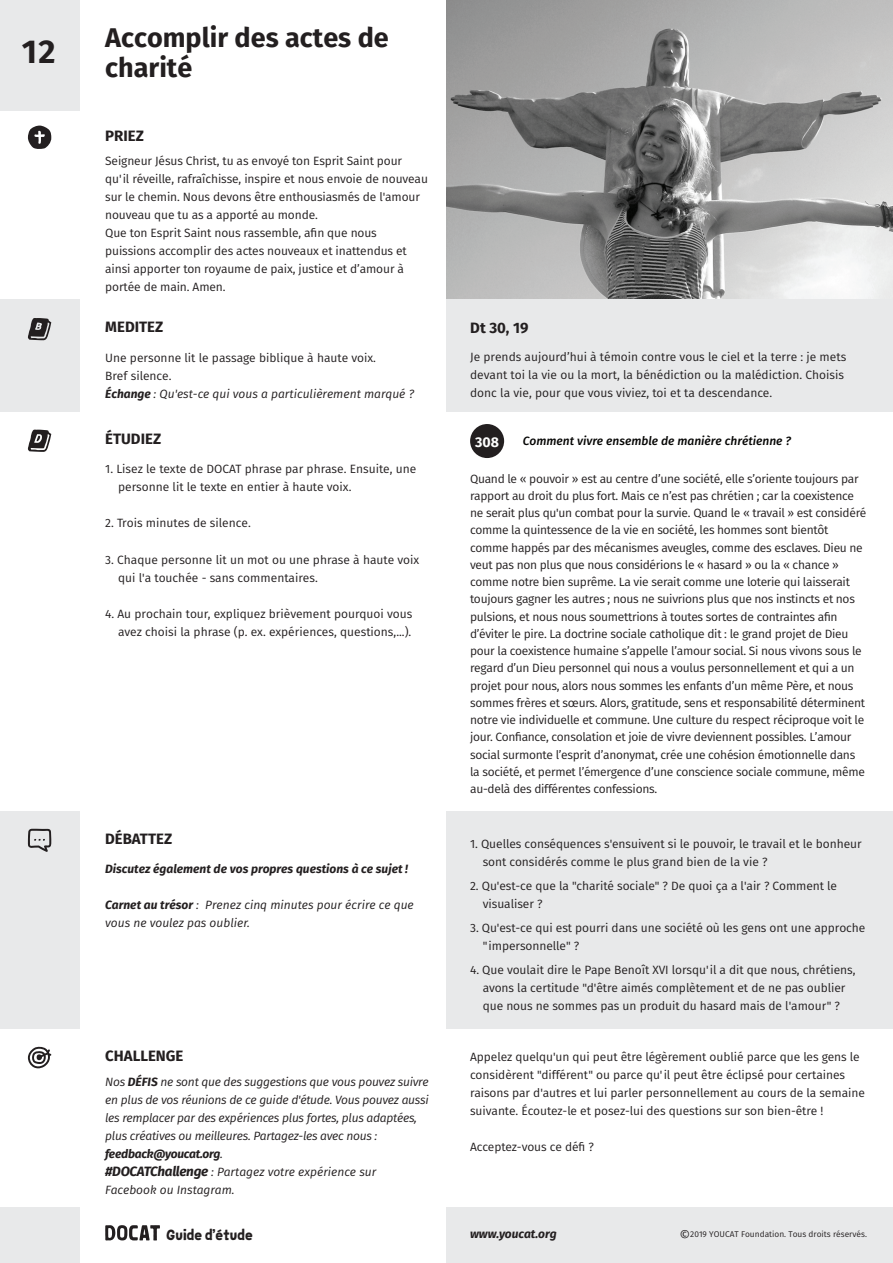
<style>
.page{position:relative;width:893px;height:1263px;background:#fff}
.page>*{position:absolute;margin:0;border:0;box-sizing:border-box;transform-origin:0 0}
.t1{font:700 33px "Fira Sans";color:#231f20}
.t2{font:700 27px/30px "Fira Sans";color:#231f20}
.t3{font:700 15px "Fira Sans";color:#231f20}
.t4{font:900 14.85px "Rockster";color:#231f20}
.t5{font:700 14.1px "Fira Sans";color:#fff}
.t6{font:12px/18px "Fira Sans";letter-spacing:-.015em;color:#231f20}
.t7{font:italic 12px/18px "Fira Sans";letter-spacing:-.02em;color:#231f20}
.t8{font:italic 12px/18px "Fira Sans";color:#231f20}
.t9{font:italic 700 12px "Fira Sans";color:#231f20}
.t10{font:italic 500 12px "Fira Sans";color:#050504}
.t11{font:8.4px "Fira Sans";color:#231f20}
.s1{font-weight:700;font-style:italic}
.s2{font-style:italic}
.s3{font-weight:700}
.s4{font-weight:700;font-size:13.5px}
.s5{font-size:13.5px}
</style>
<div class="page">
<img style="left:446px;top:0;width:447px;height:300px">
<div style="left:0;top:0;width:79px;height:111px;background:#e8e9ea"></div>
<div style="left:446px;top:300px;width:447px;height:112px;background:#e8e9ea"></div>
<div style="left:0;top:300px;width:79px;height:112px;background:#e8e9ea"></div>
<svg style="left:28px;top:126px;width:23px;height:23px"></svg>
<svg style="left:28px;top:318px;width:23px;height:23px"></svg>
<div style="left:446px;top:1207px;width:447px;height:56px;background:#e8e9ea"></div>
<div style="left:0;top:1207px;width:79px;height:56px;background:#e8e9ea"></div>
<div style="left:0;top:811px;width:79px;height:217px;background:#e8e9ea"></div>
<div style="left:446px;top:811px;width:447px;height:217px;background:#e8e9ea"></div>
<svg style="left:28px;top:829px;width:23px;height:23px"></svg>
<svg style="left:28px;top:1046px;width:23px;height:22px"></svg>
<svg style="left:105px;top:1225px;width:55px;height:15px"></svg>
<div style="left:470px;top:424px;width:34px;height:34px;background:#231f20;border-radius:50%"></div>
<svg style="left:28px;top:429px;width:23px;height:23px"></svg>
<h1 class="t1" style="left:22px;top:24px;width:35px">12</h1>
<h2 class="t2" style="left:105px;top:21px;width:285px">Accomplir des actes de charité</h2>
<p class="t3" style="left:105px;top:123px;width:40px">PRIEZ</p>
<p class="t6" style="left:105px;top:152px;width:324px">Seigneur Jésus Christ, tu as envoyé ton Esprit Saint pour qu'il réveille, rafraîchisse, inspire et nous envoie de nouveau sur le chemin. Nous devons être enthousiasmés de l'amour nouveau que tu as a apporté au monde.<br>Que ton Esprit Saint nous rassemble, afin que nous puissions accomplir des actes nouveaux et inattendus et ainsi apporter ton royaume de paix, justice et d’amour à portée de main. Amen.</p>
<p class="t3" style="left:105px;top:315px;width:60px">MEDITEZ</p>
<p class="t6" style="left:105px;top:348px;width:310px">Une personne lit le passage biblique à haute voix.<br>Bref silence.<br><span class="s1">Échange</span> <span class="s2">: Qu'est-ce qui vous a particulièrement marqué ?</span></p>
<p class="t3" style="left:105px;top:427px;width:57px">ÉTUDIEZ</p>
<p class="t6" style="left:118px;top:460px;width:300px;text-indent:-13px">1. Lisez le texte de DOCAT phrase par phrase. Ensuite, une personne lit le texte en entier à haute voix.</p>
<p class="t6" style="left:105px;top:514px;width:147px">2. Trois minutes de silence.</p>
<p class="t6" style="left:118px;top:550px;width:303px;text-indent:-13px">3. Chaque personne lit un mot ou une phrase à haute voix qui l'a touchée - sans commentaires.</p>
<p class="t6" style="left:105px;top:604px;width:309px;text-align:right">4. Au prochain tour, expliquez brièvement pourquoi vous avez choisi la phrase (p. ex. expériences, questions,...).</p>
<p class="t3" style="left:105px;top:826px;width:68px">DÉBATTEZ</p>
<p class="t9" style="left:105px;top:858px;width:304px">Discutez également de vos propres questions à ce sujet !</p>
<p class="t8" style="left:105px;top:895px;width:310px"><span class="s3">Carnet au trésor</span> : Prenez cinq minutes pour écrire ce que vous ne voulez pas oublier.</p>
<p class="t3" style="left:105px;top:1043px;width:80px">CHALLENGE</p>
<p class="t7" style="left:105px;top:1072px;width:325px">Nos <span class="s3">DÉFIS</span> ne sont que des suggestions que vous pouvez suivre en plus de vos réunions de ce guide d'étude. Vous pouvez aussi les remplacer par des expériences plus fortes, plus adaptées, plus créatives ou meilleures. Partagez-les avec nous : <span class="s3">feedback@youcat.org</span>.<br><span class="s4">#DOCATChallenge</span> : Partagez votre expérience sur Facebook ou Instagram.</p>
<p class="t4" style="left:166px;top:1224px;width:88px">Guide d’étude</p>
<p class="t3" style="left:470px;top:315px;width:60px">Dt 30, 19</p>
<p class="t6" style="left:470px;top:348px;width:378px">Je prends aujourd’hui à témoin contre vous le ciel et la terre : je mets devant toi la vie ou la mort, la bénédiction ou la malédiction. Choisis donc la vie, pour que vous viviez, toi et ta descendance.</p>
<p class="t5" style="left:475px;top:430px;width:25px">308</p>
<p class="t10" style="left:523px;top:431px;width:270px">Comment vivre ensemble de manière chrétienne ?</p>
<p class="t6" style="left:470px;top:469px;width:398px;line-height:17.2px">Quand le « pouvoir » est au centre d’une société, elle s’oriente toujours par rapport au droit du plus fort. Mais ce n’est pas chrétien ; car la coexistence ne serait plus qu'un combat pour la survie. Quand le « travail » est considéré comme la quintessence de la vie en société, les hommes sont bientôt comme happés par des mécanismes aveugles, comme des esclaves. Dieu ne veut pas non plus que nous considérions le « hasard » ou la « chance » comme notre bien suprême. La vie serait comme une loterie qui laisserait toujours gagner les autres ; nous ne suivrions plus que nos instincts et nos pulsions, et nous nous soumettrions à toutes sortes de contraintes afin d’éviter le pire. La doctrine sociale catholique dit : le grand projet de Dieu pour la coexistence humaine s’appelle l’amour social. Si nous vivons sous le regard d’un Dieu personnel qui nous a voulus personnellement et qui a un projet pour nous, alors nous sommes les enfants d’un même Père, et nous sommes frères et sœurs. Alors, gratitude, sens et responsabilité déterminent notre vie individuelle et commune. Une culture du respect réciproque voit le jour. Confiance, consolation et joie de vivre deviennent possibles. L’amour social surmonte l’esprit d’anonymat, crée une cohésion émotionnelle dans la société, et permet l’émergence d’une conscience sociale commune, même au-delà des différentes confessions.</p>
<p class="t6" style="left:483px;top:835px;width:380px;text-indent:-13px">1. Quelles conséquences s'ensuivent si le pouvoir, le travail et le bonheur sont considérés comme le plus grand bien de la vie ?</p>
<p class="t6" style="left:483px;top:877px;width:356px;text-indent:-13px">2. Qu'est-ce que la "charité sociale" ? De quoi ça a l'air ? Comment le visualiser ?</p>
<p class="t6" style="left:483px;top:919px;width:384px;text-indent:-13px">3. Qu'est-ce qui est pourri dans une société où les gens ont une approche "impersonnelle" ?</p>
<p class="t6" style="left:470px;top:961px;width:387px;text-align:center">4. Que voulait dire le Pape Benoît XVI lorsqu'il a dit que nous, chrétiens, avons la certitude "d'être aimés complètement et de ne pas oublier que nous ne sommes pas un produit du hasard mais de l'amour" ?</p>
<p class="t6" style="left:470px;top:1048px;width:396px">Appelez quelqu'un qui peut être légèrement oublié parce que les gens le considèrent "différent" ou parce qu'il peut être éclipsé pour certaines raisons par d'autres et lui parler personnellement au cours de la semaine suivante. Écoutez-le et posez-lui des questions sur son bien-être !</p>
<p class="t6" style="left:470px;top:1138px;width:125px">Acceptez-vous ce défi ?</p>
<p class="t9" style="left:470px;top:1224px;width:88px">www.youcat.org</p>
<p class="t11" style="left:679px;top:1228px;width:189px"><span class="s5">©</span>2019 YOUCAT Foundation. Tous droits réservés.</p>
</div>
